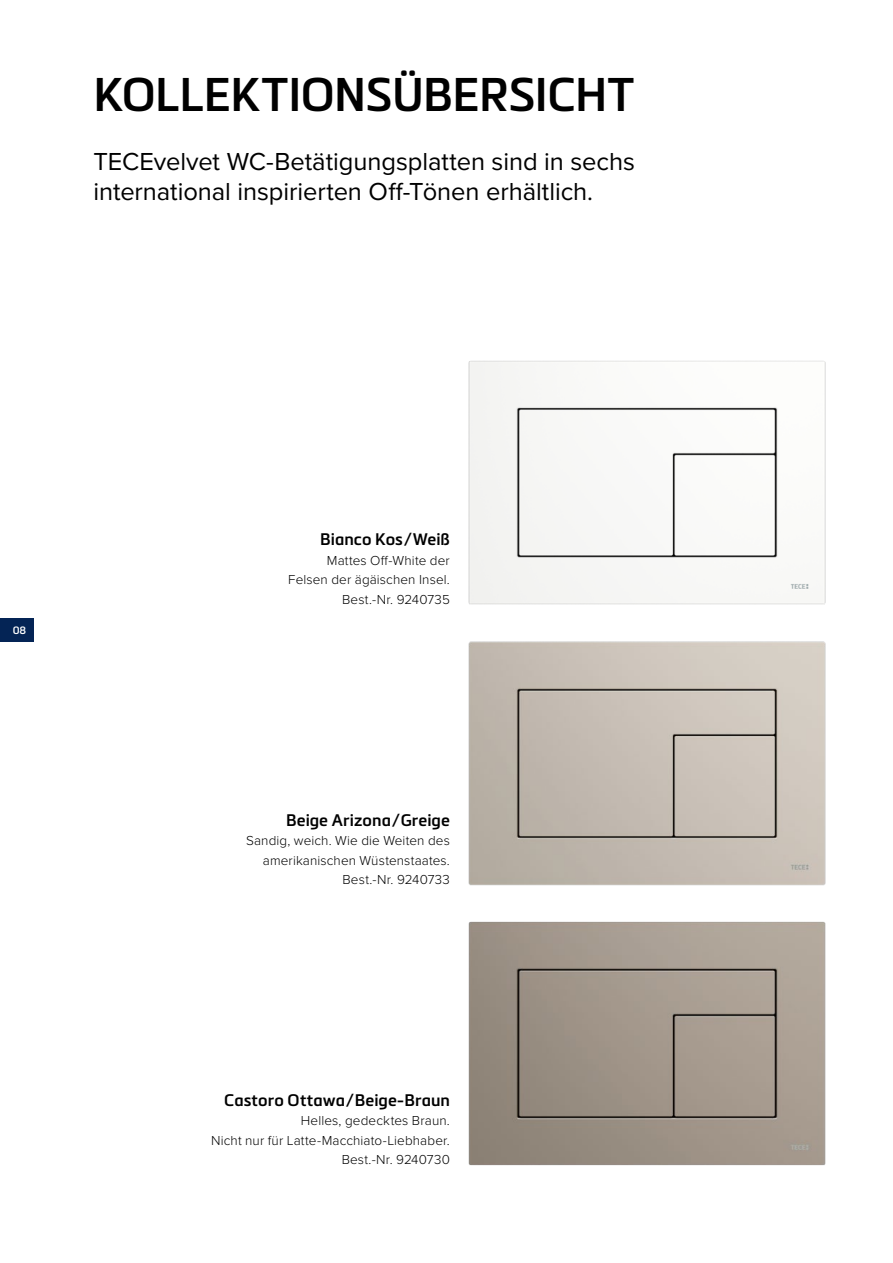
<style>
.page{position:relative;width:893px;height:1263px;background:#fff}
.page>*{position:absolute;margin:0;border:0;box-sizing:border-box;transform-origin:0 0}
.t1{font:600 46.5px "Metronic Pro";letter-spacing:-.01em;color:#000}
.t2{font:25.5px/30px "Proxima Nova";letter-spacing:-.005em;color:#000}
.t3{font:600 16.5px "Metronic Pro";color:#000}
.t4{font:300 13.5px/19.5px "Proxima Nova";letter-spacing:.01em;color:#000;text-align:right}
.t5{font:600 10.5px "Metronic Pro";color:#fff}
</style>
<div class="page">
<img style="left:468px;top:921px;width:358px;height:245px">
<div style="left:468px;top:360px;width:358px;height:245px;background:#f8f8f6"></div>
<img style="left:468px;top:641px;width:358px;height:245px">
<div style="left:0;top:618px;width:34px;height:24px;background:#042455"></div>
<h1 class="t1" style="left:94px;top:66px;width:542px">KOLLEKTIONSÜBERSICHT</h1>
<h2 class="t2" style="left:94px;top:145px;width:543px">TECEvelvet WC-Betätigungsplatten sind in sechs international inspirierten Off-Tönen erhältlich.</h2>
<p class="t5" style="left:13px;top:624px;width:15px">08</p>
<p class="t3" style="left:320px;top:529px;width:131px">Bianco Kos/Weiß</p>
<p class="t4" style="left:288px;top:550px;width:163px">Mattes Off-White der<br>Felsen der ägäischen Insel.<br>Best.-Nr. 9240735</p>
<p class="t3" style="left:286px;top:809px;width:165px">Beige Arizona/Greige</p>
<p class="t4" style="left:246px;top:830px;width:205px">Sandig, weich. Wie die Weiten des amerikanischen Wüstenstaates.<br>Best.-Nr. 9240733</p>
<p class="t3" style="left:224px;top:1090px;width:227px">Castoro Ottawa/Beige-Braun</p>
<p class="t4" style="left:211px;top:1110px;width:240px">Helles, gedecktes Braun.<br>Nicht nur für Latte-Macchiato-Liebhaber.<br>Best.-Nr. 9240730</p>
</div>
